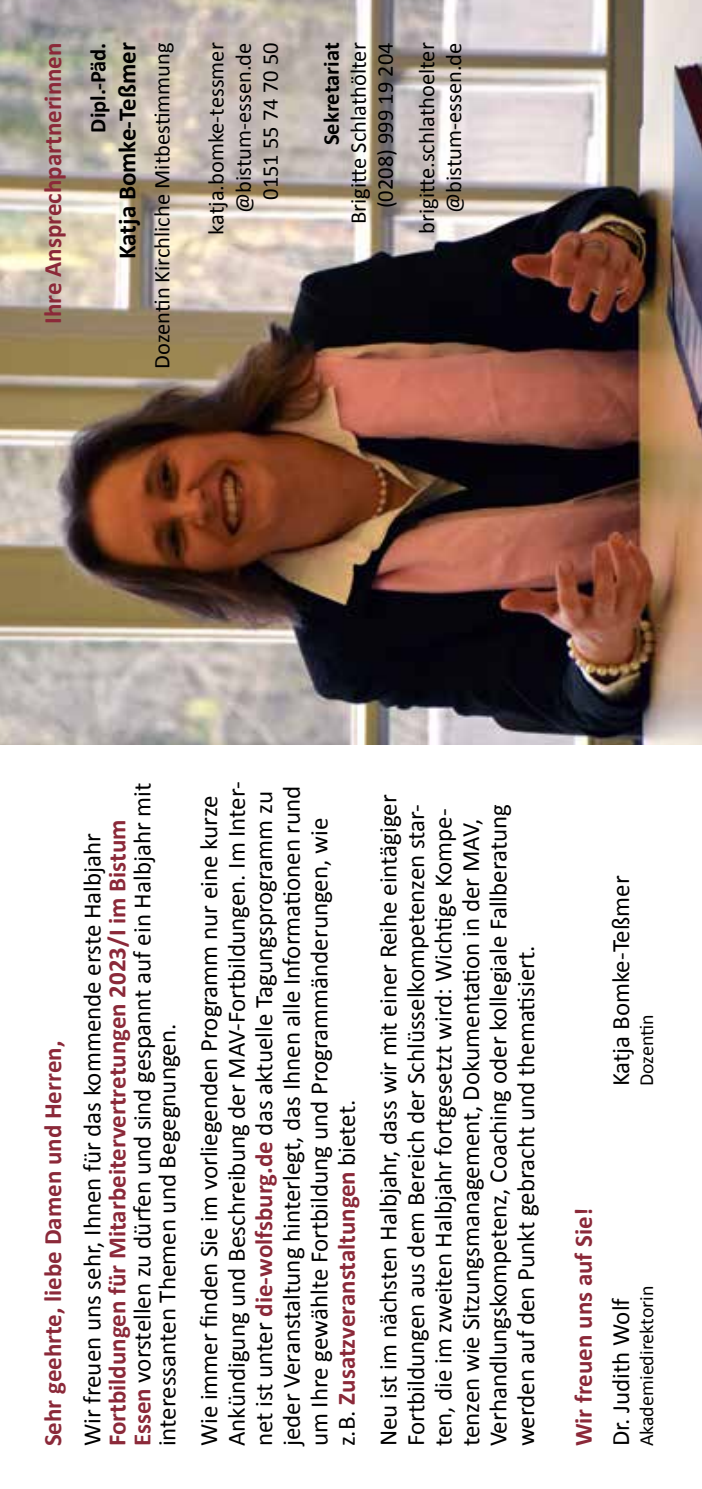
<style>
.page{position:relative;width:702px;height:1489px;background:#fff}
.page>*{position:absolute;margin:0;border:0;box-sizing:border-box;transform-origin:0 0}
.t1{font:25px/27.5px "Calibri";color:#000}
.t2{font:700 25px "Calibri";color:#8b2939}
.t3{font:700 25px "Calibri";color:#000}
.t4{font:22.5px/27px "Calibri";color:#000;text-align:right}
.t5{font:700 22.5px "Calibri";color:#000}
.t6{font:20px "Calibri";color:#000}
.s1{font-weight:700;color:#8b2939}
</style>
<div class="page">
<img style="left:0;top:0;width:702px;height:744px">
<p class="t2" style="left:35px;top:324px;width:283px;rotate:-90deg">Ihre Ansprechpartnerinnen</p>
<p class="t5" style="left:82px;top:133px;width:92px;rotate:-90deg">Dipl.-Päd.</p>
<p class="t3" style="left:109px;top:259px;width:218px;rotate:-90deg">Katja Bomke-Teßmer</p>
<p class="t4" style="left:148px;top:368px;width:327px;rotate:-90deg">Dozentin Kirchliche Mitbestimmung</p>
<p class="t4" style="left:202px;top:235px;width:194px;rotate:-90deg">katja.bomke-tessmer @bistum-essen.de<br>0151 55 74 70 50</p>
<p class="t5" style="left:315px;top:145px;width:104px;rotate:-90deg">Sekretariat</p>
<p class="t4" style="left:344px;top:224px;width:183px;rotate:-90deg">Brigitte Schlathölter (0208) 999 19 204</p>
<p class="t4" style="left:412px;top:234px;width:193px;rotate:-90deg">brigitte.schlathoelter @bistum-essen.de</p>
<p class="t2" style="left:35px;top:1446px;width:407px;rotate:-90deg">Sehr geehrte, liebe Damen und Herren,</p>
<p class="t1" style="left:104px;top:1446px;width:665px;line-height:25px;rotate:-90deg"><span class="s1">Fortbildungen für Mitarbeitervertretungen 2023/I im Bistum<br>Essen</span> vorstellen zu dürfen und sind gespannt auf ein Halbjahr mit interessanten Themen und Begegnungen.</p>
<p class="t1" style="left:194px;top:1446px;width:666px;rotate:-90deg">Wie immer finden Sie im vorliegenden Programm nur eine kurze Ankündigung und Beschreibung der MAV-Fortbildungen. Im Inter&shy;net ist unter <span class="s1">die-wolfsburg.de</span> das aktuelle Tagungsprogramm zu jeder Veranstaltung hinterlegt, das Ihnen alle Informationen rund um Ihre gewählte Fortbildung und Programmänderungen, wie z.B. <span class="s1">Zusatzveranstaltungen</span> bietet.</p>
<p class="t1" style="left:78px;top:1446px;width:615px;rotate:-90deg">Wir freuen uns sehr, Ihnen für das kommende erste Halbjahr</p>
<p class="t1" style="left:374px;top:1446px;width:653px;rotate:-90deg">Neu ist im nächsten Halbjahr, dass wir mit einer Reihe eintägiger Fortbildungen aus dem Bereich der Schlüsselkompetenzen star&shy;ten, die im zweiten Halbjahr fortgesetzt wird: Wichtige Kompe&shy;tenzen wie Sitzungsmanagement, Dokumentation in der MAV, Verhandlungskompetenz, Coaching oder kollegiale Fallberatung werden auf den Punkt gebracht und thematisiert.</p>
<p class="t1" style="left:606px;top:1086px;width:212px;rotate:-90deg">Katja Bomke-Teßmer</p>
<p class="t6" style="left:632px;top:1086px;width:73px;rotate:-90deg">Dozentin</p>
<p class="t2" style="left:565px;top:1446px;width:240px;rotate:-90deg">Wir freuen uns auf Sie!</p>
<p class="t1" style="left:606px;top:1446px;width:150px;rotate:-90deg">Dr. Judith Wolf</p>
<p class="t6" style="left:632px;top:1446px;width:162px;rotate:-90deg">Akademiedirektorin</p>
</div>
